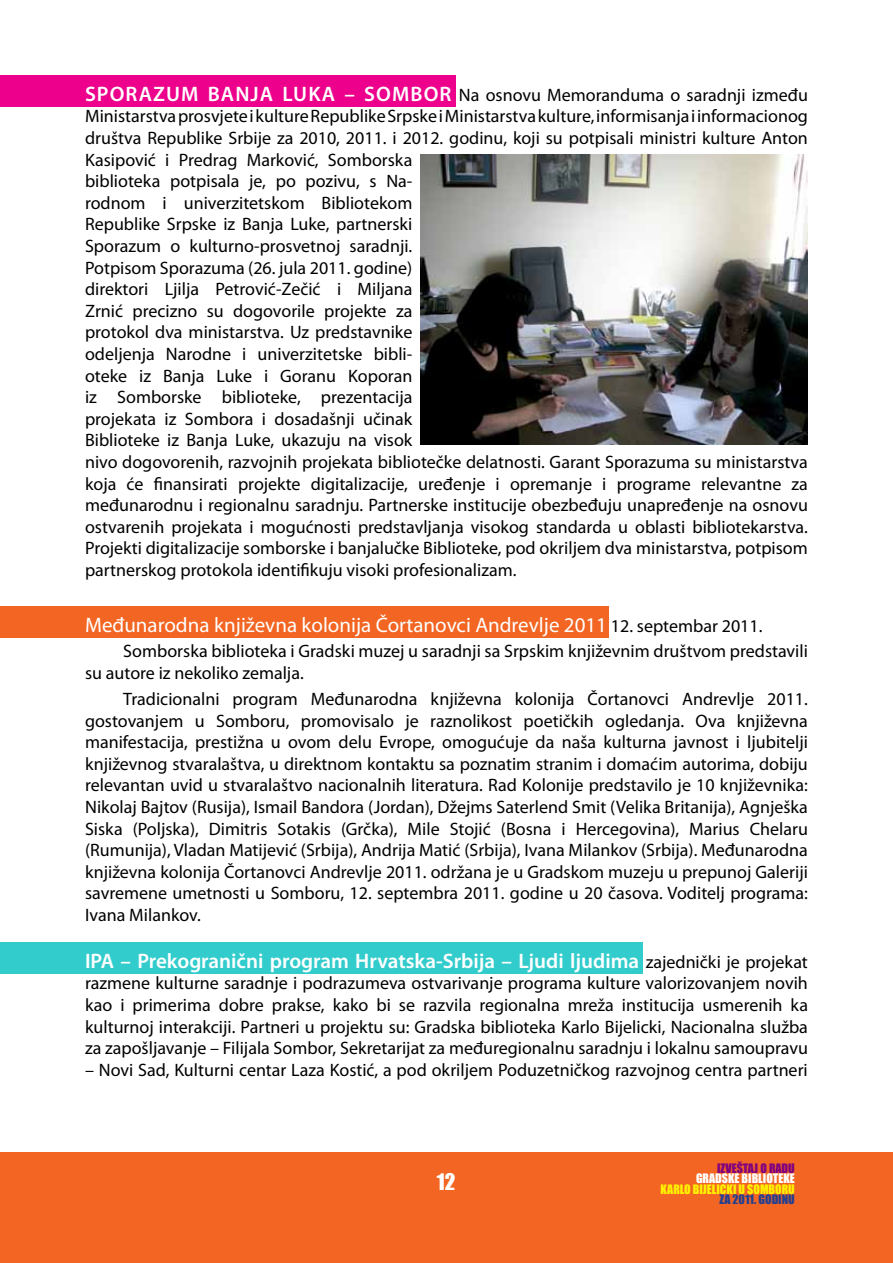
<style>
.page{position:relative;width:893px;height:1263px;background:#fff}
.page>*{position:absolute;margin:0;border:0;box-sizing:border-box;transform-origin:0 0}
.t1{font:600 21px "Myriad Pro";color:#fff}
.t2{font:21px "Myriad Pro";color:#fff}
.t3{font:21px "Impact";color:#fff}
.t4{font:18px/21.6px "Myriad Pro";color:#000}
.t5{font:12px "Impact";color:#fff200}
.t6{font:12px "Impact";color:#fff}
.t7{font:12px "Impact";color:#800080}
.t8{font:12px "Impact";color:#25408f}
.s1{font-weight:600;font-size:21px;color:#fff}
.s2{font-size:18px;color:#000}
.s3{font-weight:400;font-size:18px;color:#000}
</style>
<div class="page">
<div style="left:0;top:75px;width:455px;height:32px;background:#ec008c"></div>
<div style="left:0;top:606px;width:608px;height:32px;background:#f26522"></div>
<div style="left:0;top:942px;width:642px;height:31px;background:#3cc"></div>
<div style="left:0;top:1153px;width:893px;height:110px;background:#f26522"></div>
<img style="left:421px;top:155px;width:387px;height:290px">
<p class="t4" style="left:85px;top:84px;width:724px"><span class="s1">SPORAZUM BANJA LUKA – SOMBOR</span> Na osnovu Memoranduma o saradnji između Ministarstva prosvjete i kulture Republike Srpske i Ministarstva kulture, informisanja i informacionog društva Republike Srbije za 2010, 2011. i 2012. godinu, koji su potpisali ministri kulture Anton Kasipović i Predrag Marković, Somborska<br>biblioteka potpisala je, po pozivu, s Na-<br>rodnom i univerzitetskom Bibliotekom<br>Republike Srpske iz Banja Luke, partnerski<br>Sporazum o kulturno-prosvetnoj saradnji.<br>Potpisom Sporazuma (26. jula 2011. godine)<br>direktori Ljilja Petrović-Zečić i Miljana<br>Zrnić precizno su dogovorile projekte za<br>protokol dva ministarstva. Uz predstavnike<br>odeljenja Narodne i univerzitetske bibli-<br>oteke iz Banja Luke i Goranu Koporan<br>iz Somborske biblioteke, prezentacija<br>projekata iz Sombora i dosadašnji učinak<br>Biblioteke iz Banja Luke, ukazuju na visok<br>nivo dogovorenih, razvojnih projekata bibliotečke delatnosti. Garant Sporazuma su ministarstva koja će finansirati projekte digitalizacije, uređenje i opremanje i programe relevantne za međunarodnu i regionalnu saradnju. Partnerske institucije obezbeđuju unapređenje na osnovu ostvarenih projekata i mogućnosti predstavljanja visokog standarda u oblasti bibliotekarstva.<br>Projekti digitalizacije somborske i banjalučke Biblioteke, pod okriljem dva ministarstva, potpisom partnerskog protokola identifikuju visoki profesionalizam.</p>
<p class="t2" style="left:85px;top:612px;width:679px">Međunarodna književna kolonija Čortanovci Andrevlje 2011 <span class="s2">12. septembar 2011.</span></p>
<p class="t4" style="left:85px;top:640px;width:724px;text-indent:38px">Somborska biblioteka i Gradski muzej u saradnji sa Srpskim književnim društvom predstavili su autore iz nekoliko zemalja.</p>
<p class="t4" style="left:85px;top:688px;width:724px;text-align:justify;text-indent:38px">Tradicionalni program Međunarodna književna kolonija Čortanovci Andrevlje 2011. gostovanjem u Somboru, promovisalo je raznolikost poetičkih ogledanja. Ova književna manifestacija, prestižna u ovom delu Evrope, omogućuje da naša kulturna javnost i ljubitelji književnog stvaralaštva, u direktnom kontaktu sa poznatim stranim i domaćim autorima, dobiju relevantan uvid u stvaralaštvo nacionalnih literatura. Rad Kolonije predstavilo je 10 književnika:<br>Nikolaj Bajtov (Rusija), Ismail Bandora (Jordan), Džejms Saterlend Smit (Velika Britanija), Agnješka Siska (Poljska), Dimitris Sotakis (Grčka), Mile Stojić (Bosna i Hercegovina), Marius Chelaru (Rumunija), Vladan Matijević (Srbija), Andrija Matić (Srbija), Ivana Milankov (Srbija). Međunarodna književna kolonija Čortanovci Andrevlje 2011. održana je u Gradskom muzeju u prepunoj Galeriji savremene umetnosti u Somboru, 12. septembra 2011. godine u 20 časova. Voditelj programa:<br>Ivana Milankov.</p>
<p class="t1" style="left:85px;top:947px;width:724px">IPA – Prekogranični program Hrvatska-Srbija – Ljudi ljudima <span class="s3">zajednički je projekat</span></p>
<p class="t4" style="left:85px;top:972px;width:724px;text-align:justify">razmene kulturne saradnje i podrazumeva ostvarivanje programa kulture valorizovanjem novih kao i primerima dobre prakse, kako bi se razvila regionalna mreža institucija usmerenih ka kulturnoj interakciji. Partneri u projektu su: Gradska biblioteka Karlo Bijelicki, Nacionalna služba za zapošljavanje – Filijala Sombor, Sekretarijat za međuregionalnu saradnju i lokalnu samoupravu</p>
<p class="t4" style="left:85px;top:1059px;width:724px">– Novi Sad, Kulturni centar Laza Kostić, a pod okriljem Poduzetničkog razvojnog centra partneri</p>
<p class="t3" style="left:437px;top:1165px;width:20px">12</p>
<p class="t7" style="left:717px;top:1158px;width:79px">IZVEŠTAJ O RADU</p>
<p class="t6" style="left:696px;top:1169px;width:100px">GRADSKE BIBLIOTEKE</p>
<p class="t5" style="left:660px;top:1179px;width:136px">KARLO BIJELICKI U SOMBORU</p>
<p class="t8" style="left:719px;top:1190px;width:77px">ZA 2011. GODINU</p>
</div>
